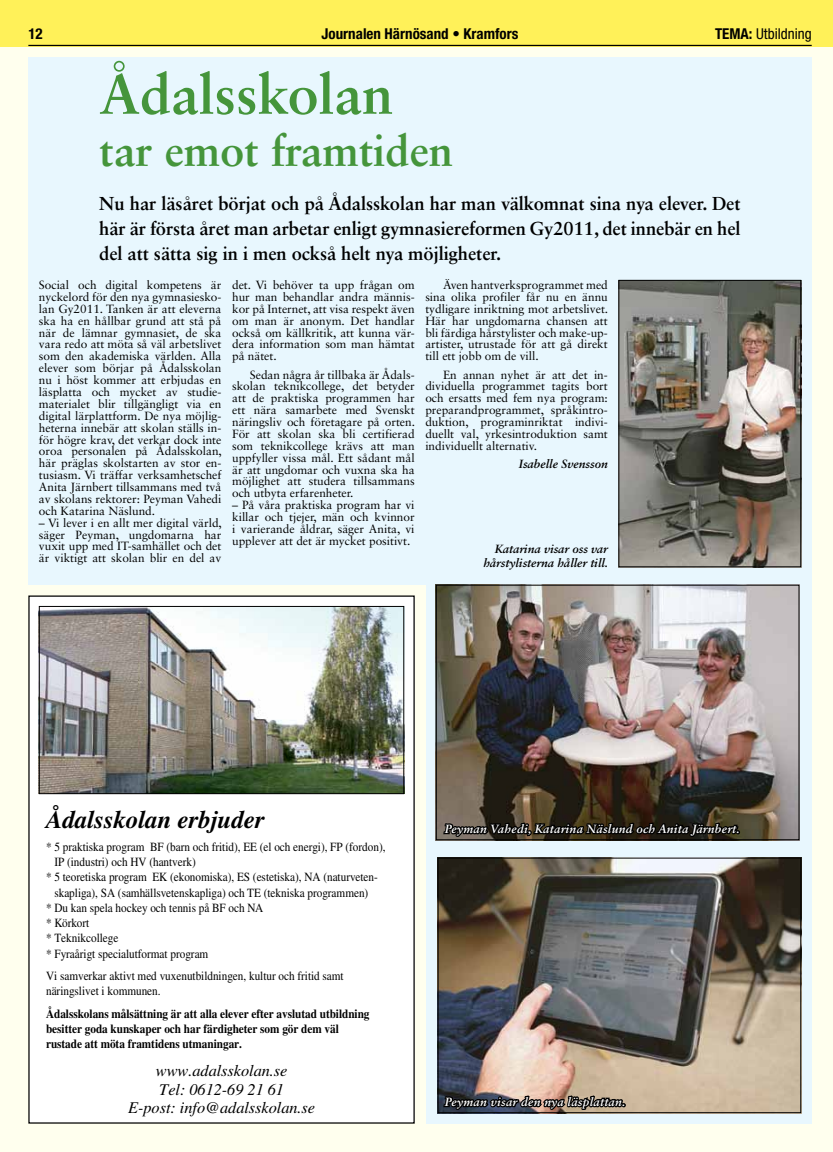
<style>
.page{position:relative;width:833px;height:1152px;background:#fff}
.page>*{position:absolute;margin:0;border:0;box-sizing:border-box;transform-origin:0 0}
.t1{font:700 56.25px "Sabon LT Std";letter-spacing:-.005em;color:#45953b}
.t2{font:700 43.75px "Sabon LT Std";letter-spacing:-.005em;color:#45953b}
.t3{font:italic 700 25px "Times LT Std";letter-spacing:-.005em;color:#000}
.t4{font:700 18.75px/25px "Sabon LT Std";letter-spacing:-.005em;color:#000;text-align:justify}
.t5{font:italic 16.38px/18.5px "Times LT Std";letter-spacing:-.005em;color:#000;text-align:center}
.t6{font:700 condensed 15px "Helvetica Neue LT Std";color:#000}
.t7{font:condensed 15px "Helvetica Neue LT Std";color:#000}
.t8{font:12.5px/15px "Times LT Std";letter-spacing:-.005em;color:#000;scale:.9 1}
.t9{font:700 12.5px/15px "Times LT Std";letter-spacing:-.005em;color:#000;scale:.9 1}
.t10{font:11.88px/11.9px "Sabon LT Std";letter-spacing:-.005em;color:#000;text-align:justify}
.t11{font:italic 700 11.88px "Sabon LT Std";letter-spacing:.02em;color:#fff}
.t12{font:italic 700 11.88px/14.2px "Sabon LT Std";letter-spacing:-.005em;color:#000;text-align:right}
.s1{font-weight:700}
</style>
<div class="page">
<div style="left:0;top:46px;width:833px;height:1106px;background:#ffe"></div>
<div style="left:0;top:0;width:833px;height:46px;background:#fff159"></div>
<div style="left:28px;top:57px;width:783px;height:1066px;background:#e8f7fe"></div>
<svg style="left:28px;top:585px;width:397px;height:538px;background:#e7e7d8"></svg>
<hr style="left:28px;top:45px;width:783px;height:1px;background:#000">
<div style="left:29px;top:596px;width:385px;height:527px;background:#fff"></div>
<img style="left:41px;top:608px;width:361px;height:184px">
<div style="left:39px;top:606px;width:365px;height:188px;border:1px solid #000"></div>
<img style="left:438px;top:587px;width:359px;height:251px">
<div style="left:436px;top:585px;width:363px;height:255px;border:1px solid #000"></div>
<img style="left:440px;top:859px;width:359px;height:252px">
<img style="left:620px;top:282px;width:179px;height:283px">
<div style="left:618px;top:280px;width:183px;height:287px;border:1px solid #000"></div>
<svg style="left:442px;top:796px;width:298px;height:69px"></svg>
<svg style="left:442px;top:1072px;width:184px;height:52px"></svg>
<p class="t6" style="left:28px;top:25px;width:16px">12</p>
<p class="t6" style="left:322px;top:25px;width:198px">Journalen Härnösand • Kramfors</p>
<p class="t7" style="left:715px;top:25px;width:98px"><span class="s1">TEMA:</span> Utbildning</p>
<h1 class="t1" style="left:99px;top:59px;width:295px">Ådalsskolan</h1>
<h2 class="t2" style="left:99px;top:124px;width:355px">tar emot framtiden</h2>
<h3 class="t4" style="left:99px;top:191px;width:643px">Nu har läsåret börjat och på Ådalsskolan har man välkomnat sina nya elever. Det här är första året man arbetar enligt gymnasiereformen Gy2011, det innebär en hel del att sätta sig in i men också helt nya möjligheter.</h3>
<p class="t10" style="left:39px;top:279px;width:184px">Social och digital kompetens är nyckelord för den nya gymnasiesko&shy;lan Gy2011. Tanken är att eleverna ska ha en hållbar grund att stå på när de lämnar gymnasiet, de ska vara redo att möta så väl arbetslivet som den akademiska världen. Alla elever som börjar på Ådalsskolan nu i höst kommer att erbjudas en läsplatta och mycket av studie&shy;materialet blir tillgängligt via en digital lärplattform. De nya möjlig&shy;heterna innebär att skolan ställs in&shy;för högre krav, det verkar dock inte oroa personalen på Ådalsskolan, här präglas skolstarten av stor en&shy;tusiasm. Vi träffar verksamhetschef Anita Järnbert tillsammans med två av skolans rektorer: Peyman Vahedi och Katarina Näslund.</p>
<p class="t10" style="left:39px;top:516px;width:184px">– Vi lever i en allt mer digital värld, säger Peyman, ungdomarna har vuxit upp med IT-samhället och det är viktigt att skolan blir en del av</p>
<p class="t10" style="left:232px;top:279px;width:184px">det. Vi behöver ta upp frågan om hur man behandlar andra männis&shy;kor på Internet, att visa respekt även om man är anonym. Det handlar också om källkritik, att kunna vär&shy;dera information som man hämtat på nätet.</p>
<p class="t10" style="left:232px;top:368px;width:184px;text-indent:18px">Sedan några år tillbaka är Ådals&shy;skolan teknikcollege, det betyder att de praktiska programmen har ett nära samarbete med Svenskt näringsliv och företagare på orten.<br>För att skolan ska bli certifierad som teknikcollege krävs att man uppfyller vissa mål. Ett sådant mål är att ungdomar och vuxna ska ha möjlighet att studera tillsammans och utbyta erfarenheter.</p>
<p class="t10" style="left:232px;top:499px;width:184px">– På våra praktiska program har vi killar och tjejer, män och kvinnor i varierande åldrar, säger Anita, vi upplever att det är mycket positivt.</p>
<p class="t10" style="left:425px;top:279px;width:184px;text-indent:18px">Även hantverksprogrammet med sina olika profiler får nu en ännu tydligare inriktning mot arbetslivet.<br>Här har ungdomarna chansen att bli färdiga hårstylister och make-up&shy;artister, utrustade för att gå direkt till ett jobb om de vill.</p>
<p class="t10" style="left:425px;top:368px;width:184px;text-indent:18px">En annan nyhet är att det in&shy;dividuella programmet tagits bort och ersatts med fem nya program: preparandprogrammet, språkintro&shy;duktion, programinriktat indivi&shy;duellt val, yrkesintroduktion samt individuellt alternativ.</p>
<p class="t12" style="left:519px;top:456px;width:90px">Isabelle Svensson</p>
<p class="t12" style="left:483px;top:541px;width:126px">Katarina visar oss var hårstylisterna håller till.</p>
<h3 class="t3" style="left:46px;top:805px;width:220px">Ådalsskolan erbjuder</h3>
<p class="t8" style="left:46px;top:839px;width:379px">* 5 praktiska program BF (barn och fritid), EE (el och energi), FP (fordon),</p>
<p class="t8" style="left:54px;top:854px;width:158px">IP (industri) och HV (hantverk)</p>
<p class="t8" style="left:46px;top:869px;width:370px">* 5 teoretiska program EK (ekonomiska), ES (estetiska), NA (naturveten-</p>
<p class="t8" style="left:54px;top:885px;width:350px">skapliga), SA (samhällsvetenskapliga) och TE (tekniska programmen)</p>
<p class="t8" style="left:46px;top:900px;width:243px">* Du kan spela hockey och tennis på BF och NA</p>
<p class="t8" style="left:46px;top:915px;width:50px">* Körkort</p>
<p class="t8" style="left:46px;top:930px;width:82px">* Teknikcollege</p>
<p class="t8" style="left:46px;top:946px;width:182px">* Fyraårigt specialutformat program</p>
<p class="t8" style="left:46px;top:968px;width:332px">Vi samverkar aktivt med vuxenutbildningen, kultur och fritid samt näringslivet i kommunen.</p>
<p class="t9" style="left:46px;top:1005px;width:361px">Ådalsskolans målsättning är att alla elever efter avslutad utbildning besitter goda kunskaper och har färdigheter som gör dem väl rustade att möta framtidens utmaningar.</p>
<h3 class="t5" style="left:128px;top:1061px;width:188px">www.adalsskolan.se<br>Tel: 0612-69 21 61<br>E-post: info@adalsskolan.se</h3>
<p class="t11" style="left:445px;top:821px;width:296px">Peyman Vahedi, Katarina Näslund och Anita Järnbert.</p>
<p class="t11" style="left:445px;top:1094px;width:182px">Peyman visar den nya läsplattan.</p>
</div>
